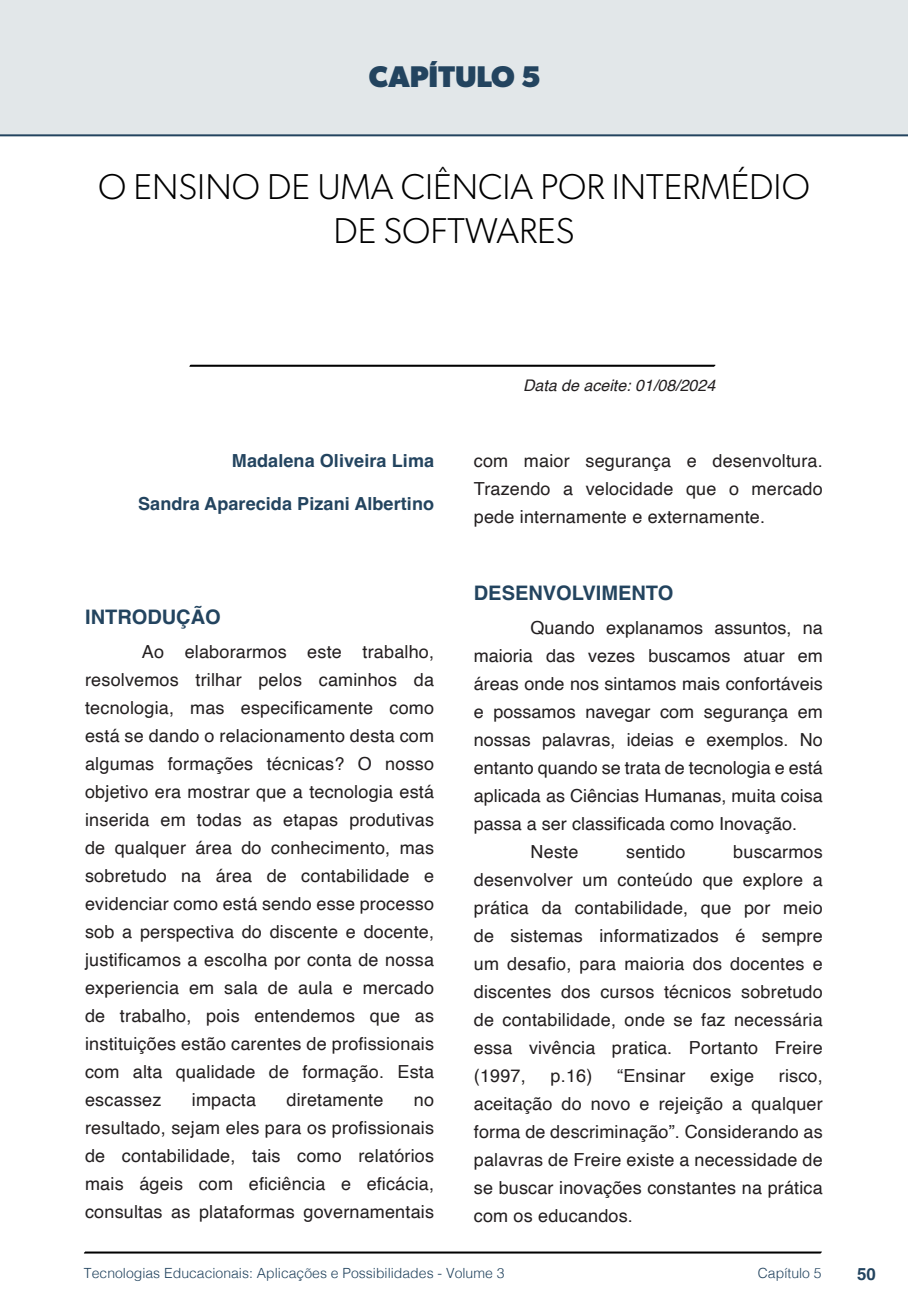
<style>
.page{position:relative;width:908px;height:1304px;background:#fff}
.page>*{position:absolute;margin:0;border:0;box-sizing:border-box;transform-origin:0 0}
.t1{font:300 36px/44px "Gibson";color:#000;text-align:center}
.t2{font:700 30px "Gibson";color:#23445f}
.t3{font:700 20px "Helvetica";color:#23445f}
.t4{font:18px/28px "Helvetica";letter-spacing:.01em;color:#231f20;text-align:justify}
.t5{font:700 18px "Helvetica";letter-spacing:.005em;color:#23445f}
.t6{font:700 16.8px "Helvetica";color:#23445f}
.t7{font:italic 16px "Helvetica";color:#231f20}
.t8{font:300 14px "Helvetica";color:#23445f}
</style>
<div class="page">
<svg style="left:84px;top:1251px;width:737px;height:3px;background:#515151"></svg>
<div style="left:0;top:0;width:907px;height:136px;background:#e2e7e9"></div>
<svg style="left:189px;top:364px;width:526px;height:3px;background:#4f4f4f"></svg>
<div style="left:44px;top:72px;width:68px;height:61px;background:#e2e7e9"></div>
<h2 class="t2" style="left:369px;top:58px;width:173px">CAPÍTULO 5</h2>
<h1 class="t1" style="left:98px;top:164px;width:713px">O ENSINO DE UMA CIÊNCIA POR INTERMÉDIO<br>DE SOFTWARES</h1>
<p class="t5" style="left:232px;top:450px;width:203px">Madalena Oliveira Lima</p>
<p class="t5" style="left:138px;top:492px;width:297px">Sandra Aparecida Pizani Albertino</p>
<p class="t3" style="left:85px;top:605px;width:137px">INTRODUÇÃO</p>
<p class="t4" style="left:85px;top:638px;width:350px;text-indent:57px">Ao elaborarmos este trabalho, resolvemos trilhar pelos caminhos da tecnologia, mas especificamente como está se dando o relacionamento desta com algumas formações técnicas? O nosso objetivo era mostrar que a tecnologia está inserida em todas as etapas produtivas de qualquer área do conhecimento, mas sobretudo na área de contabilidade e evidenciar como está sendo esse processo sob a perspectiva do discente e docente, justificamos a escolha por conta de nossa experiencia em sala de aula e mercado de trabalho, pois entendemos que as instituições estão carentes de profissionais com alta qualidade de formação. Esta escassez</p>
<p class="t4" style="left:192px;top:1086px;width:66px">impacta</p>
<p class="t4" style="left:286px;top:1086px;width:98px">diretamente</p>
<p class="t4" style="left:85px;top:1086px;width:350px;text-indent:328px">no resultado, sejam eles para os profissionais de contabilidade, tais como relatórios mais ágeis com eficiência e eficácia, consultas as plataformas governamentais</p>
<p class="t7" style="left:523px;top:373px;width:194px">Data de aceite: 01/08/2024</p>
<p class="t4" style="left:473px;top:447px;width:350px">com maior segurança e desenvoltura.<br>Trazendo a velocidade que o mercado pede internamente e externamente.</p>
<p class="t3" style="left:473px;top:581px;width:201px">DESENVOLVIMENTO</p>
<p class="t4" style="left:530px;top:614px;width:293px">Quando explanamos assuntos, na</p>
<p class="t4" style="left:473px;top:642px;width:350px">maioria das vezes buscamos atuar em</p>
<p class="t4" style="left:473px;top:670px;width:350px">áreas onde nos sintamos mais confortáveis</p>
<p class="t4" style="left:473px;top:698px;width:350px">e possamos navegar com segurança em</p>
<p class="t4" style="left:473px;top:726px;width:350px">nossas palavras, ideias e exemplos. No</p>
<p class="t4" style="left:473px;top:754px;width:350px">entanto quando se trata de tecnologia e está</p>
<p class="t4" style="left:473px;top:782px;width:350px">aplicada as Ciências Humanas, muita coisa</p>
<p class="t4" style="left:473px;top:810px;width:325px">passa a ser classificada como Inovação.</p>
<p class="t4" style="left:530px;top:838px;width:49px">Neste</p>
<p class="t4" style="left:626px;top:838px;width:61px">sentido</p>
<p class="t4" style="left:473px;top:838px;width:350px;text-indent:259px">buscarmos desenvolver um conteúdo que explore a prática da contabilidade, que por meio de sistemas informatizados é sempre um desafio, para maioria dos docentes e discentes dos cursos técnicos sobretudo de contabilidade, onde se faz necessária essa vivência pratica. Portanto Freire (1997,</p>
<p class="t4" style="left:550px;top:1062px;width:43px">p.16)</p>
<p class="t4" style="left:617px;top:1062px;width:70px">“Ensinar</p>
<p class="t4" style="left:710px;top:1062px;width:45px">exige</p>
<p class="t4" style="left:473px;top:1062px;width:350px;text-indent:305px">risco, aceitação do novo e rejeição a qualquer forma de descriminação”. Considerando as palavras de Freire existe a necessidade de se buscar inovações constantes na prática com os educandos.</p>
<p class="t8" style="left:84px;top:1261px;width:422px">Tecnologias Educacionais: Aplicações e Possibilidades - Volume 3</p>
<p class="t8" style="left:757px;top:1261px;width:65px">Capítulo 5</p>
<p class="t6" style="left:856px;top:1264px;width:20px">50</p>
</div>
